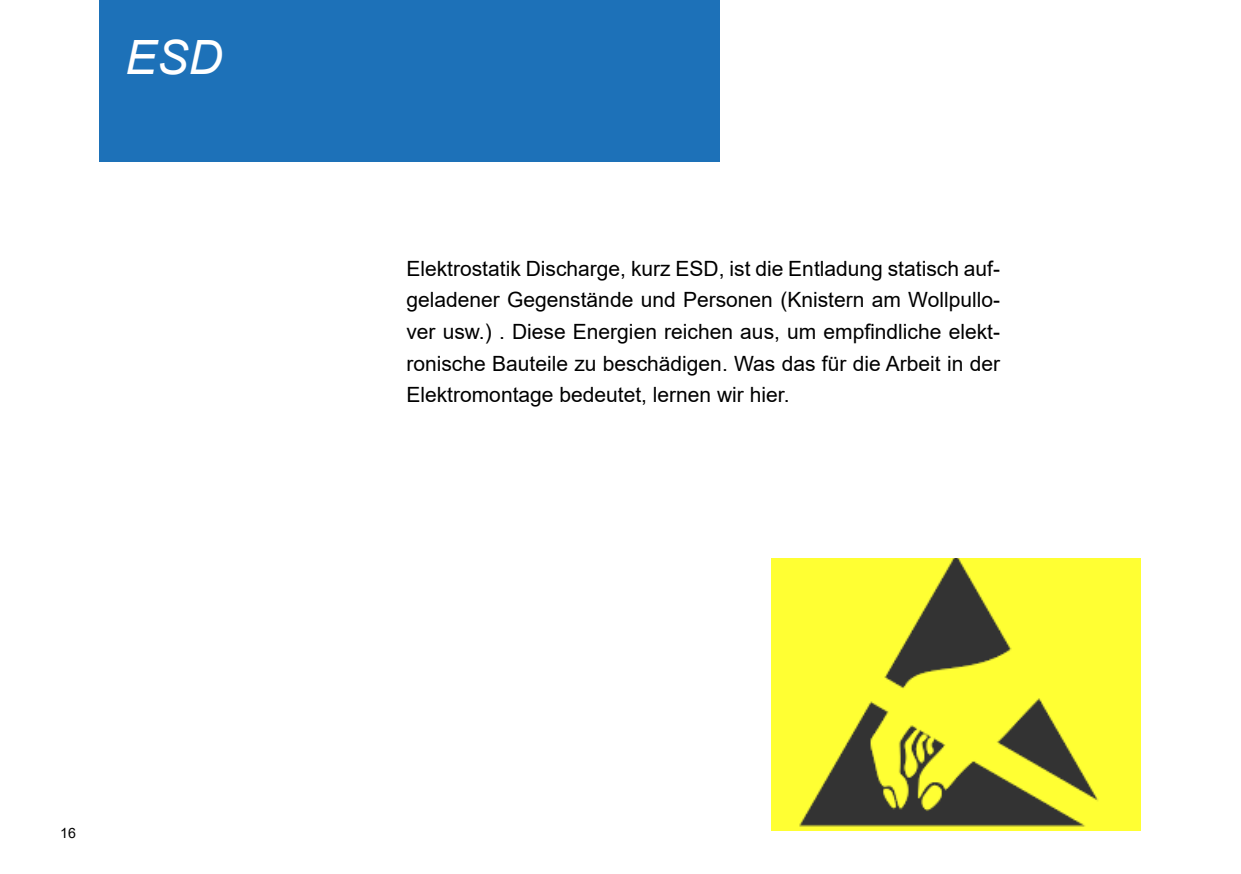
<style>
.page{position:relative;width:1241px;height:874px;background:#fff}
.page>*{position:absolute;margin:0;border:0;box-sizing:border-box;transform-origin:0 0}
.t1{font:italic 47.25px "Arial";color:#fff}
.t2{font:21px/31.5px "Arial";color:#000;text-align:justify}
.t3{font:14.17px "Arial";color:#000}
</style>
<div class="page">
<div style="left:99px;top:0;width:620px;height:162px;background:#1d71b8"></div>
<img style="left:771px;top:558px;width:369px;height:271px">
<h1 class="t1" style="left:125px;top:27px;width:99px">ESD</h1>
<p class="t3" style="left:60px;top:822px;width:17px">16</p>
<p class="t2" style="left:406px;top:252px;width:595px">Elektrostatik Discharge, kurz ESD, ist die Entladung statisch auf&shy;geladener Gegenstände und Personen (Knistern am Wollpullo&shy;ver usw.) . Diese Energien reichen aus, um empfindliche elekt&shy;ronische Bauteile zu beschädigen. Was das für die Arbeit in der Elektromontage bedeutet, lernen wir hier.</p>
</div>
